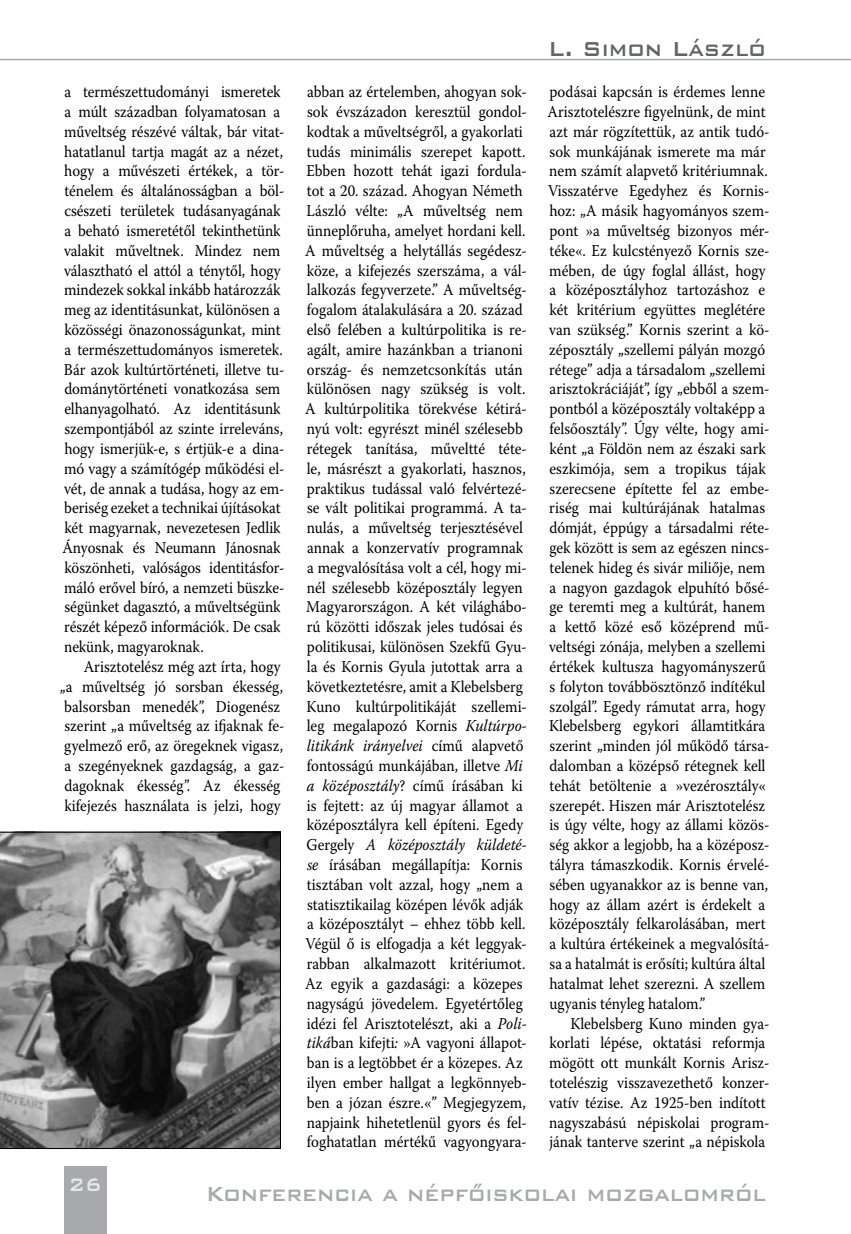
<style>
.page{position:relative;width:851px;height:1234px;background:#fff}
.page>*{position:absolute;margin:0;border:0;box-sizing:border-box;transform-origin:0 0}
.t1{font:27px "Bank Gothic Md PFL Normal";color:#a7a9ac;scale:.9 1}
.t2{font:27px "Bank Gothic Md PFL Normal";color:#636466;scale:.9 1}
.t3{font:24px "Bank Gothic Md PFL Normal";color:#e6e7e8;scale:.9 1}
.t4{font:16.5px/19.8px "Warnock Pro";color:#000;scale:.9 1}
.s1{font-style:italic}
</style>
<div class="page">
<div style="left:64px;top:1165px;width:42px;height:68px;background:#a7a9ac"></div>
<hr style="left:0;top:59px;width:850px;height:1px;background:#a7a9ac">
<svg style="left:0;top:831px;width:281px;height:317px;background:#6e6e6e"></svg>
<p class="t4" style="left:62px;top:82px;width:248px">a természettudományi ismeretek a múlt században folyamatosan a műveltség részévé váltak, bár vitat&shy;hatatlanul tartja magát az a nézet, hogy a művészeti értékek, a tör&shy;ténelem és általánosságban a böl&shy;csészeti területek tudásanyagának a beható ismeretétől tekinthetünk valakit műveltnek. Mindez nem választható el attól a ténytől, hogy mindezek sokkal inkább határozzák meg az identitásunkat, különösen a közösségi önazonosságunkat, mint a természettudományos ismeretek.<br>Bár azok kultúrtörténeti, illetve tu&shy;dománytörténeti vonatkozása sem elhanyagolható. Az identitásunk szempontjából az szinte irreleváns, hogy ismerjük-e, s értjük-e a dina&shy;mó vagy a számítógép működési el&shy;vét, de annak a tudása, hogy az em&shy;beriség ezeket a technikai újításokat két magyarnak, nevezetesen Jedlik Ányosnak és Neumann Jánosnak köszönheti, valóságos identitásfor&shy;máló erővel bíró, a nemzeti büszke&shy;ségünket dagasztó, a műveltségünk részét képező információk. De csak nekünk, magyaroknak.</p>
<p class="t4" style="left:60px;top:656px;width:251px;text-indent:24px">Arisztotelész még azt írta, hogy „a műveltség jó sorsban ékesség, balsorsban menedék”, Diogenész szerint „a műveltség az ifjaknak fe&shy;gyelmező erő, az öregeknek vigasz, a szegényeknek gazdagság, a gaz&shy;dagoknak ékesség”. Az ékesség kifejezés használata is jelzi, hogy</p>
<h1 class="t2" style="left:548px;top:34px;width:243px">L. Simon László</h1>
<p class="t4" style="left:305px;top:82px;width:248px">abban az értelemben, ahogyan sok&shy;sok évszázadon keresztül gondol&shy;kodtak a műveltségről, a gyakorlati tudás minimális szerepet kapott.<br>Ebben hozott tehát igazi fordula&shy;tot a 20. század. Ahogyan Németh László vélte: „A műveltség nem ünneplőruha, amelyet hordani kell.<br>A műveltség a helytállás segédesz&shy;köze, a kifejezés szerszáma, a vál&shy;lalkozás fegyverzete.” A műveltség&shy;fogalom átalakulására a 20. század első felében a kultúrpolitika is re&shy;agált, amire hazánkban a trianoni ország- és nemzetcsonkítás után különösen nagy szükség is volt.<br>A kultúrpolitika törekvése kétirá&shy;nyú volt: egyrészt minél szélesebb rétegek tanítása, műveltté téte&shy;le, másrészt a gyakorlati, hasznos, praktikus tudással való felvértezé&shy;se vált politikai programmá. A ta&shy;nulás, a műveltség terjesztésével annak a konzervatív programnak a megvalósítása volt a cél, hogy mi&shy;nél szélesebb középosztály legyen Magyarországon. A két világhábo&shy;rú közötti időszak jeles tudósai és politikusai, különösen Szekfű Gyu&shy;la és Kornis Gyula jutottak arra a következtetésre, amit a Klebelsberg Kuno kultúrpolitikáját szellemi&shy;leg megalapozó Kornis <span class="s1">Kultúrpo&shy;litikánk irányelvei</span> című alapvető fontosságú munkájában, illetve <span class="s1">Mi a középosztály</span>? című írásában ki is fejtett: az új magyar államot a középosztályra kell építeni. Egedy Gergely <span class="s1">A középosztály küldeté&shy;se</span> írásában megállapítja: Kornis tisztában volt azzal, hogy „nem a statisztikailag középen lévők adják a középosztályt – ehhez több kell.<br>Végül ő is elfogadja a két leggyak&shy;rabban alkalmazott kritériumot.<br>Az egyik a gazdasági: a közepes nagyságú jövedelem. Egyetértőleg idézi fel Arisztotelészt, aki a <span class="s1">Poli&shy;tiká</span>ban kifejti<span class="s1">:</span> »A vagyoni állapot&shy;ban is a legtöbbet ér a közepes. Az ilyen ember hallgat a legkönnyeb&shy;ben a józan észre.«” Megjegyzem, napjaink hihetetlenül gyors és fel&shy;foghatatlan mértékű vagyongyara-</p>
<p class="t4" style="left:547px;top:82px;width:248px">podásai kapcsán is érdemes lenne Arisztotelészre figyelnünk, de mint azt már rögzítettük, az antik tudó&shy;sok munkájának ismerete ma már nem számít alapvető kritériumnak.<br>Visszatérve Egedyhez és Kornis&shy;hoz: „A másik hagyományos szem&shy;pont »a műveltség bizonyos mér&shy;téke«. Ez kulcstényező Kornis sze&shy;mében, de úgy foglal állást, hogy a középosztályhoz tartozáshoz e két kritérium együttes meglétére van szükség.” Kornis szerint a kö&shy;zéposztály „szellemi pályán mozgó rétege” adja a társadalom „szellemi arisztokráciáját”, így „ebből a szem&shy;pontból a középosztály voltaképp a felsőosztály”. Úgy vélte, hogy ami&shy;ként „a Földön nem az északi sark eszkimója, sem a tropikus tájak szerecsene építette fel az embe&shy;riség mai kultúrájának hatalmas dómját, éppúgy a társadalmi réte&shy;gek között is sem az egészen nincs&shy;telenek hideg és sivár miliője, nem a nagyon gazdagok elpuhító bősé&shy;ge teremti meg a kultúrát, hanem a kettő közé eső középrend mű&shy;veltségi zónája, melyben a szellemi értékek kultusza hagyományszerű s folyton továbbösztönző indítékul szolgál”. Egedy rámutat arra, hogy Klebelsberg egykori államtitkára szerint „minden jól működő társa&shy;dalomban a középső rétegnek kell tehát betöltenie a »vezérosztály« szerepét. Hiszen már Arisztotelész is úgy vélte, hogy az állami közös&shy;ség akkor a legjobb, ha a középosz&shy;tályra támaszkodik. Kornis érvelé&shy;sében ugyanakkor az is benne van, hogy az állam azért is érdekelt a középosztály felkarolásában, mert a kultúra értékeinek a megvalósítá&shy;sa a hatalmát is erősíti; kultúra által hatalmat lehet szerezni. A szellem ugyanis tényleg hatalom.”</p>
<p class="t4" style="left:549px;top:1012px;width:246px;text-indent:21px">Klebelsberg Kuno minden gya&shy;korlati lépése, oktatási reformja mögött ott munkált Kornis Arisz&shy;totelészig visszavezethető konzer&shy;vatív tézise. Az 1925-ben indított nagyszabású népiskolai program&shy;jának tanterve szerint „a népiskola</p>
<h2 class="t3" style="left:68px;top:1171px;width:39px">26</h2>
<h1 class="t1" style="left:206px;top:1178px;width:624px">Konferencia a népfőiskolai mozgalomról</h1>
</div>
